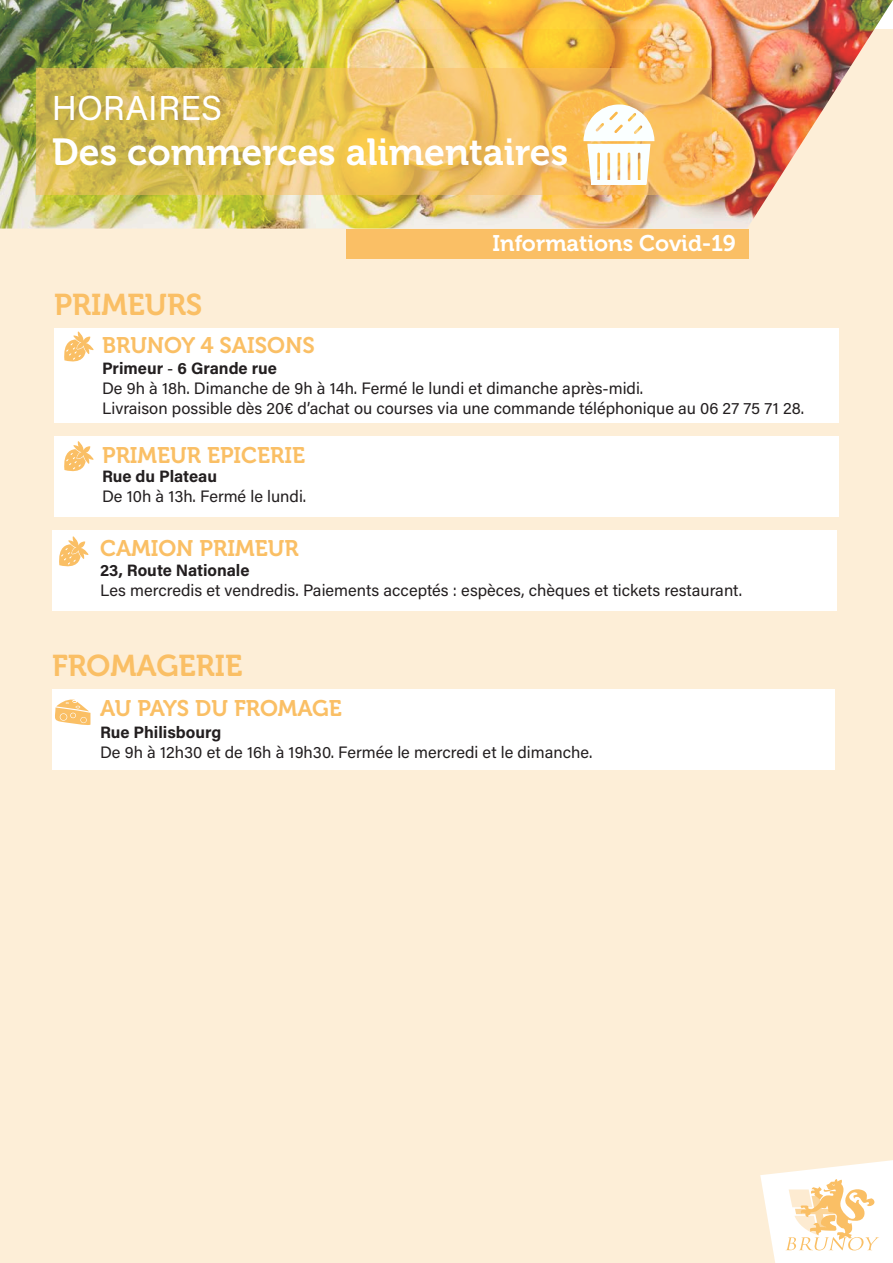
<style>
.page{position:relative;width:893px;height:1263px;background:#fff}
.page>*{position:absolute;margin:0;border:0;box-sizing:border-box;transform-origin:0 0}
.t1{font:37.5px "Museo 700";color:#fff}
.t2{font:34.5px "Acumin Pro";letter-spacing:.005em;color:#fff}
.t3{font:30px "Museo 700";color:#fabf65}
.t4{font:22.5px "Museo 700";color:#fabf65}
.t5{font:22.5px "Museo 700";color:#fff}
.t6{font:16.5px/19.8px "Acumin Pro";color:#231f20}
.t7{font:700 16.5px "Acumin Pro";color:#231f20}
.s1{font-weight:700}
</style>
<div class="page">
<div style="left:0;top:29px;width:893px;height:1234px;background:#fdeed7"></div>
<svg style="left:760px;top:1160px;width:133px;height:103px"></svg>
<img style="left:0;top:0;width:893px;height:229px">
<svg style="left:36px;top:68px;width:676px;height:127px;background:#e6be5c"></svg>
<div style="left:347px;top:229px;width:402px;height:29px;background:#fabf65"></div>
<div style="left:54px;top:328px;width:785px;height:95px;background:#fff"></div>
<svg style="left:64px;top:331px;width:30px;height:31px"></svg>
<div style="left:54px;top:437px;width:785px;height:80px;background:#fff"></div>
<svg style="left:64px;top:441px;width:30px;height:31px"></svg>
<div style="left:52px;top:689px;width:783px;height:81px;background:#fff"></div>
<svg style="left:55px;top:699px;width:35px;height:26px"></svg>
<div style="left:52px;top:531px;width:785px;height:80px;background:#fff"></div>
<svg style="left:59px;top:536px;width:30px;height:31px"></svg>
<svg style="left:583px;top:104px;width:71px;height:81px;background:#f8e9ca"></svg>
<div style="left:591px;top:180px;width:55px;height:5px;background:#faffff"></div>
<h2 class="t2" style="left:52px;top:84px;width:172px">HORAIRES</h2>
<h1 class="t1" style="left:52px;top:131px;width:518px">Des commerces alimentaires</h1>
<h3 class="t3" style="left:54px;top:288px;width:150px">PRIMEURS</h3>
<h3 class="t5" style="left:493px;top:230px;width:245px">Informations Covid-19</h3>
<h3 class="t4" style="left:102px;top:332px;width:214px">BRUNOY 4 SAISONS</h3>
<p class="t6" style="left:102px;top:358px;width:704px"><span class="s1">Primeur</span> - <span class="s1">6 Grande rue<br></span>De 9h à 18h. Dimanche de 9h à 14h. Fermé le lundi et dimanche après-midi.<br>Livraison possible dès 20€ d’achat ou courses via une commande téléphonique au 06 27 75 71 28.</p>
<h3 class="t4" style="left:102px;top:442px;width:205px">PRIMEUR EPICERIE</h3>
<p class="t7" style="left:102px;top:465px;width:116px">Rue du Plateau</p>
<p class="t6" style="left:102px;top:486px;width:206px">De 10h à 13h. Fermé le lundi.</p>
<h3 class="t4" style="left:100px;top:536px;width:200px">CAMION PRIMEUR</h3>
<p class="t7" style="left:100px;top:559px;width:151px">23, Route Nationale</p>
<p class="t6" style="left:100px;top:580px;width:643px">Les mercredis et vendredis. Paiements acceptés : espèces, chèques et tickets restaurant.</p>
<h3 class="t3" style="left:52px;top:649px;width:192px">FROMAGERIE</h3>
<h3 class="t4" style="left:100px;top:696px;width:243px">AU PAYS DU FROMAGE</h3>
<p class="t7" style="left:100px;top:721px;width:123px">Rue Philisbourg</p>
<p class="t6" style="left:100px;top:741px;width:494px">De 9h à 12h30 et de 16h à 19h30. Fermée le mercredi et le dimanche.</p>
</div>
